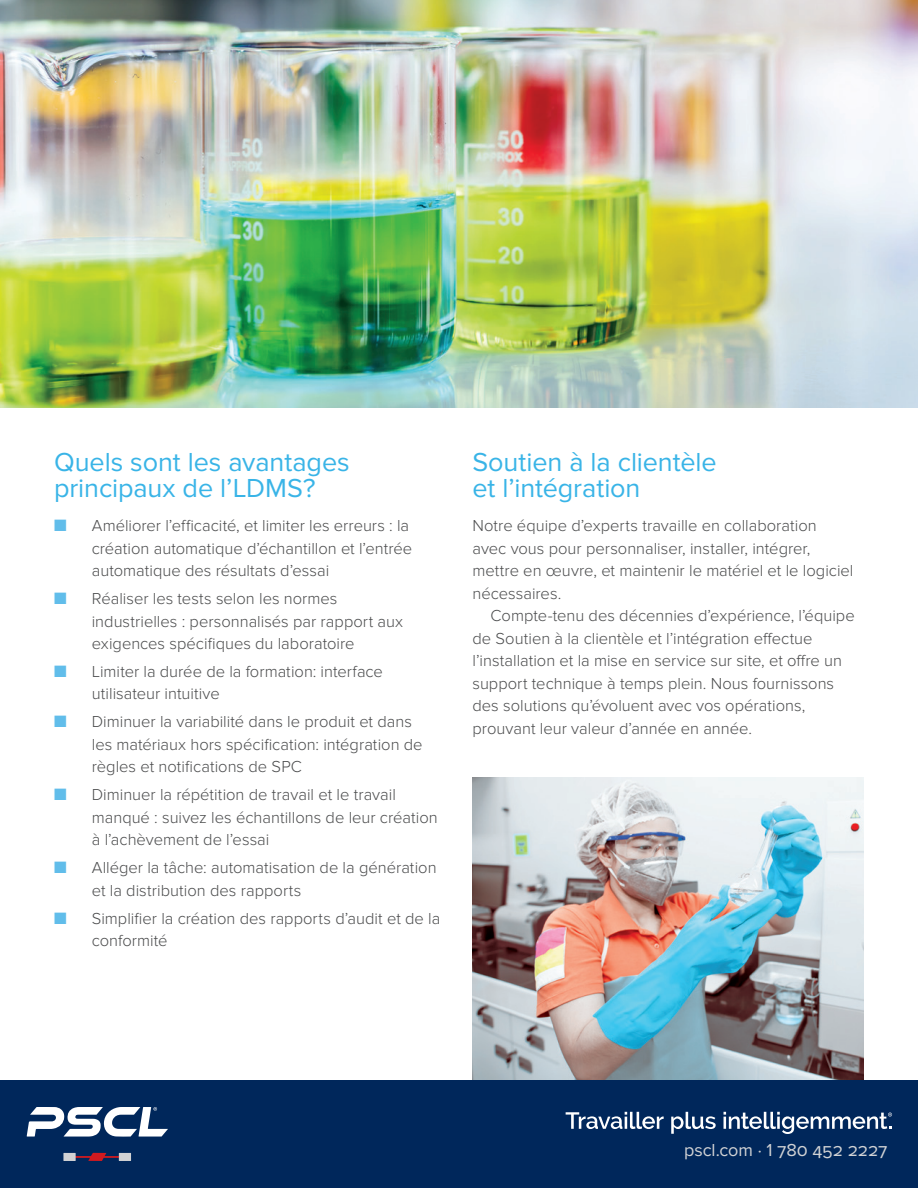
<style>
.page{position:relative;width:918px;height:1188px;background:#fff}
.page>*{position:absolute;margin:0;border:0;box-sizing:border-box;transform-origin:0 0}
.t1{font:27px/25.5px "Proxima Nova";letter-spacing:-.005em;color:#39b4e7}
.t2{font:18px "Proxima Nova";letter-spacing:-.005em;color:#d1d2d4}
.t3{font:300 16.5px/22.5px "Proxima Nova";color:#4b4c4d}
.s1{color:#61bdea}
</style>
<div class="page">
<img style="left:472px;top:777px;width:392px;height:303px">
<img style="left:0;top:0;width:918px;height:408px">
<div style="left:0;top:1080px;width:918px;height:108px;background:#00275b"></div>
<svg style="left:63px;top:1153px;width:68px;height:8px"></svg>
<svg style="left:27px;top:1107px;width:141px;height:30px"></svg>
<svg style="left:566px;top:1112px;width:98px;height:17px"></svg>
<svg style="left:671px;top:1112px;width:45px;height:22px"></svg>
<svg style="left:724px;top:1112px;width:168px;height:22px"></svg>
<h1 class="t1" style="left:54px;top:450px;width:297px">Quels sont les avantages principaux de l’LDMS?</h1>
<p class="t3" style="left:92px;top:515px;width:322px;text-indent:-38px"><span class="s1">■</span> Améliorer l’efficacité, et limiter les erreurs : la création automatique d’échantillon et l’entrée automatique des résultats d’essai</p>
<p class="t3" style="left:92px;top:587px;width:313px;text-indent:-38px"><span class="s1">■</span> Réaliser les tests selon les normes industrielles : personnalisés par rapport aux exigences spécifiques du laboratoire</p>
<p class="t3" style="left:92px;top:660px;width:293px;text-indent:-38px"><span class="s1">■</span> Limiter la durée de la formation: interface utilisateur intuitive</p>
<p class="t3" style="left:92px;top:711px;width:332px;text-indent:-38px"><span class="s1">■</span> Diminuer la variabilité dans le produit et dans les matériaux hors spécification: intégration de règles et notifications de SPC</p>
<p class="t3" style="left:92px;top:784px;width:347px;text-indent:-38px"><span class="s1">■</span> Diminuer la répétition de travail et le travail manqué : suivez les échantillons de leur création à l’achèvement de l’essai</p>
<p class="t3" style="left:92px;top:857px;width:346px;text-indent:-38px"><span class="s1">■</span> Alléger la tâche: automatisation de la génération et la distribution des rapports</p>
<p class="t3" style="left:92px;top:907px;width:350px;text-indent:-38px"><span class="s1">■</span> Simplifier la création des rapports d’audit et de la conformité</p>
<h1 class="t1" style="left:472px;top:450px;width:246px">Soutien à la clientèle et l’intégration</h1>
<p class="t3" style="left:472px;top:515px;width:382px">Notre équipe d’experts travaille en collaboration avec vous pour personnaliser, installer, intégrer, mettre en œuvre, et maintenir le matériel et le logiciel nécessaires.</p>
<p class="t3" style="left:472px;top:605px;width:384px;text-indent:18px">Compte-tenu des décennies d’expérience, l’équipe de Soutien à la clientèle et l’intégration effectue l’installation et la mise en service sur site, et offre un support technique à temps plein. Nous fournissons des solutions qu’évoluent avec vos opérations, prouvant leur valeur d’année en année.</p>
<p class="t2" style="left:684px;top:1140px;width:205px">pscl.com · 1 780 452 2227</p>
</div>
